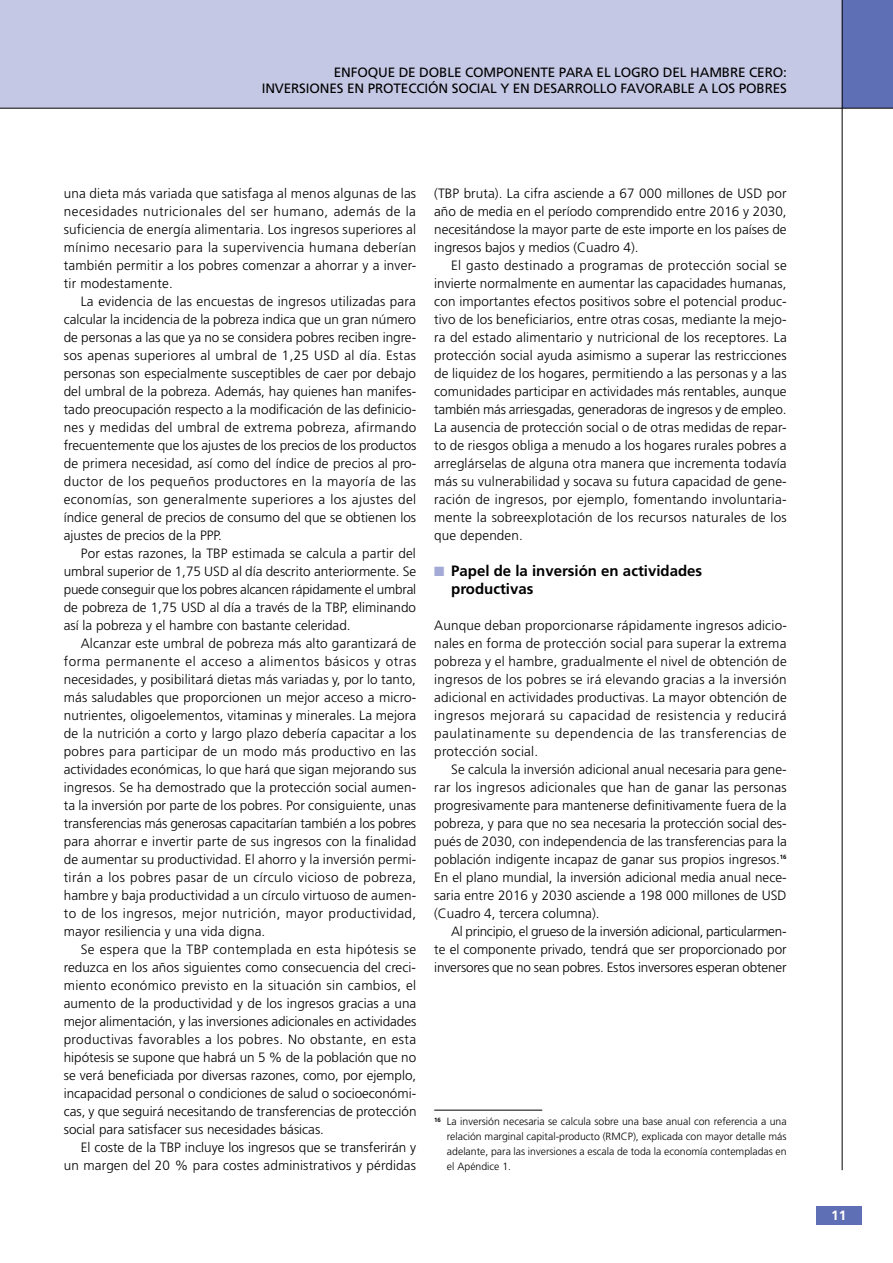
<style>
.page{position:relative;width:893px;height:1263px;background:#fff}
.page>*{position:absolute;margin:0;border:0;box-sizing:border-box;transform-origin:0 0}
.t1{font:700 15px/18px "Frutiger LT Std";color:#000}
.t2{font:300 13.5px/18px "Frutiger LT Std";color:#000;text-align:justify}
.t3{font:13.5px/16.2px "Frutiger LT Std";letter-spacing:-.01em;color:#000;text-align:right}
.t4{font:700 13.5px "Frutiger LT Std";color:#fff}
.t5{font:300 10.5px/15px "Frutiger LT Std";color:#000;text-align:justify}
.s1{color:#a4aad6}
</style>
<div class="page">
<div style="left:0;top:0;width:893px;height:108px;background:#c5c8e5"></div>
<div style="left:842px;top:0;width:51px;height:108px;background:#5e6fb5"></div>
<div style="left:816px;top:1206px;width:45px;height:18px;background:#5e6fb5"></div>
<hr style="left:842px;top:0;width:1px;height:1170px;background:#000">
<hr style="left:0;top:108px;width:893px;height:1px;background:#000">
<hr style="left:434px;top:1110px;width:108px;height:1px;background:#000">
<p class="t3" style="left:262px;top:64px;width:527px">ENFOQUE DE DOBLE COMPONENTE PARA EL LOGRO DEL HAMBRE CERO:<br>INVE RSIONES E N PROTECCIÓN SOCIAL Y E N DESARROLLO FAVORABLE A LOS POBRES</p>
<p class="t2" style="left:64px;top:185px;width:354px">una dieta más variada que satisfaga al menos algunas de las necesidades nutricionales del ser humano, además de la suficiencia de energía alimentaria. Los ingresos superiores al mínimo necesario para la supervivencia humana deberían también permitir a los pobres comenzar a ahorrar y a inver&shy;tir modestamente.</p>
<p class="t2" style="left:64px;top:293px;width:354px;text-indent:17px">La evidencia de las encuestas de ingresos utilizadas para calcular la incidencia de la pobreza indica que un gran número de personas a las que ya no se considera pobres reciben ingre&shy;sos apenas superiores al umbral de 1,25 USD al día. Estas personas son especialmente susceptibles de caer por debajo del umbral de la pobreza. Además, hay quienes han manifes&shy;tado preocupación respecto a la modificación de las definicio&shy;nes y medidas del umbral de extrema pobreza, afirmando frecuentemente que los ajustes de los precios de los productos de primera necesidad, así como del índice de precios al pro&shy;ductor de los pequeños productores en la mayoría de las economías, son generalmente superiores a los ajustes del índice general de precios de consumo del que se obtienen los ajustes de precios de la PPP.</p>
<p class="t2" style="left:64px;top:544px;width:354px;text-indent:17px">Por estas razones, la TBP estimada se calcula a partir del umbral superior de 1,75 USD al día descrito anteriormente. Se puede conseguir que los pobres alcancen rápidamente el umbral de pobreza de 1,75 USD al día a través de la TBP, eliminando así la pobreza y el hambre con bastante celeridad.</p>
<p class="t2" style="left:64px;top:634px;width:354px;text-indent:17px">Alcanzar este umbral de pobreza más alto garantizará de forma permanente el acceso a alimentos básicos y otras necesidades, y posibilitará dietas más variadas y, por lo tanto, más saludables que proporcionen un mejor acceso a micro&shy;nutrientes, oligoelementos, vitaminas y minerales. La mejora de la nutrición a corto y largo plazo debería capacitar a los pobres para participar de un modo más productivo en las actividades económicas, lo que hará que sigan mejorando sus ingresos. Se ha demostrado que la protección social aumen&shy;ta la inversión por parte de los pobres. Por consiguiente, unas transferencias más generosas capacitarían también a los pobres para ahorrar e invertir parte de sus ingresos con la finalidad de aumentar su productividad. El ahorro y la inversión permi&shy;tirán a los pobres pasar de un círculo vicioso de pobreza, hambre y baja productividad a un círculo virtuoso de aumen&shy;to de los ingresos, mejor nutrición, mayor productividad, mayor resiliencia y una vida digna.</p>
<p class="t2" style="left:64px;top:940px;width:354px;text-indent:17px">Se espera que la TBP contemplada en esta hipótesis se reduzca en los años siguientes como consecuencia del creci&shy;miento económico previsto en la situación sin cambios, el aumento de la productividad y de los ingresos gracias a una mejor alimentación, y las inversiones adicionales en actividades productivas favorables a los pobres. No obstante, en esta hipótesis se supone que habrá un 5 % de la población que no se verá beneficiada por diversas razones, como, por ejemplo, incapacidad personal o condiciones de salud o socioeconómi&shy;cas, y que seguirá necesitando de transferencias de protección social para satisfacer sus necesidades básicas.</p>
<p class="t2" style="left:64px;top:1138px;width:354px;text-align:right">El coste de la TBP incluye los ingresos que se transferirán y un margen del 20 % para costes administrativos y pérdidas</p>
<p class="t2" style="left:434px;top:184px;width:354px">(TBP bruta). La cifra asciende a 67 000 millones de USD por año de media en el período comprendido entre 2016 y 2030, necesitándose la mayor parte de este importe en los países de ingresos bajos y medios (Cuadro 4).</p>
<p class="t2" style="left:434px;top:256px;width:354px;text-indent:17px">El gasto destinado a programas de protección social se invierte normalmente en aumentar las capacidades humanas, con importantes efectos positivos sobre el potencial produc&shy;tivo de los beneficiarios, entre otras cosas, mediante la mejo&shy;ra del estado alimentario y nutricional de los receptores. La protección social ayuda asimismo a superar las restricciones de liquidez de los hogares, permitiendo a las personas y a las comunidades participar en actividades más rentables, aunque también más arriesgadas, generadoras de ingresos y de empleo.<br>La ausencia de protección social o de otras medidas de repar&shy;to de riesgos obliga a menudo a los hogares rurales pobres a arreglárselas de alguna otra manera que incrementa todavía más su vulnerabilidad y socava su futura capacidad de gene&shy;ración de ingresos, por ejemplo, fomentando involuntaria&shy;mente la sobreexplotación de los recursos naturales de los que dependen.</p>
<p class="t1" style="left:451px;top:562px;width:252px;text-indent:-17px"><span class="s1">■</span> Papel de la inversión en actividades productivas</p>
<p class="t2" style="left:434px;top:617px;width:354px">Aunque deban proporcionarse rápidamente ingresos adicio&shy;nales en forma de protección social para superar la extrema pobreza y el hambre, gradualmente el nivel de obtención de ingresos de los pobres se irá elevando gracias a la inversión adicional en actividades productivas. La mayor obtención de ingresos mejorará su capacidad de resistencia y reducirá paulatinamente su dependencia de las transferencias de protección social.</p>
<p class="t2" style="left:434px;top:761px;width:354px;text-indent:17px">Se calcula la inversión adicional anual necesaria para gene&shy;rar los ingresos adicionales que han de ganar las personas progresivamente para mantenerse definitivamente fuera de la pobreza, y para que no sea necesaria la protección social des&shy;pués de 2030, con independencia de las transferencias para la población indigente incapaz de ganar sus propios ingresos.<sup>16<br></sup>En el plano mundial, la inversión adicional media anual nece&shy;saria entre 2016 y 2030 asciende a 198 000 millones de USD (Cuadro 4, tercera columna).</p>
<p class="t2" style="left:434px;top:923px;width:354px;text-indent:17px">Al principio, el grueso de la inversión adicional, particularmen&shy;te el componente privado, tendrá que ser proporcionado por inversores que no sean pobres. Estos inversores esperan obtener</p>
<p class="t5" style="left:447px;top:1114px;width:341px;text-indent:-13px"><sup>16</sup> La inversión necesaria se calcula sobre una base anual con referencia a una relación marginal capital-producto (RMCP), explicada con mayor detalle más adelante, para las inversiones a escala de toda la economía contempladas en el Apéndice 1.</p>
<p class="t4" style="left:831px;top:1207px;width:17px">11</p>
</div>
